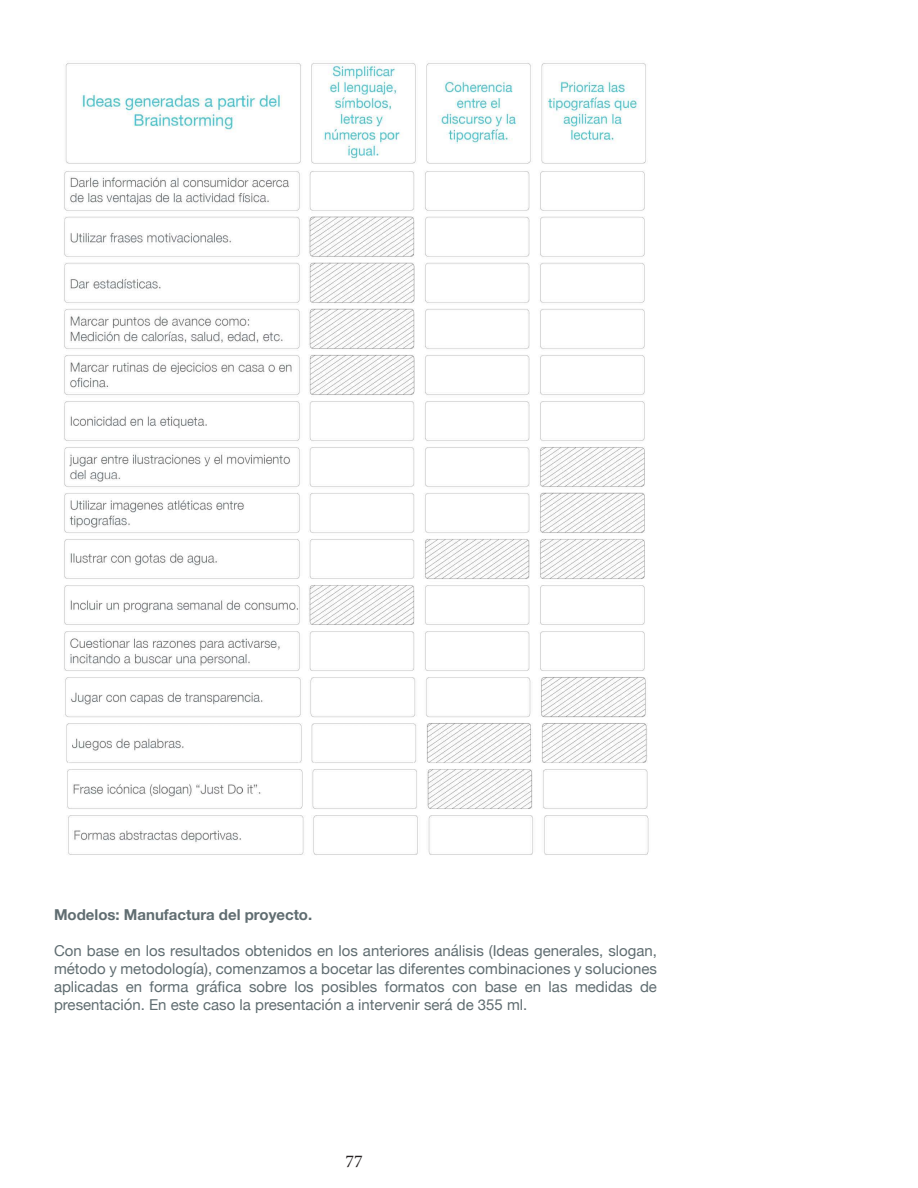
<style>
.page{position:relative;width:918px;height:1188px;background:#fff}
.page>*{position:absolute;margin:0;border:0;box-sizing:border-box;transform-origin:0 0}
.t1{font:18px "Minion Pro";color:#231f20}
.t2{font:15px/18px "Helvetica Neue";color:#606d71;text-align:justify}
.t3{font:700 15px "Helvetica Neue";color:#606d71}
.s1{color:#616e71}
</style>
<div class="page">
<img style="left:64px;top:63px;width:585px;height:792px">
<img style="left:294px;top:216px;width:122px;height:183px">
<p class="t3" style="left:54px;top:903px;width:260px">Modelos: Manufactura del proyecto.</p>
<p class="t2" style="left:54px;top:942px;width:605px">Con base en los resultados obtenidos en los anteriores análisis (Ideas generales, slogan, método y <span class="s1">metodolog</span>ía), comenzamos a bocetar las diferentes combinaciones y soluciones aplicadas en forma gráfica sobre los posibles formatos con base en las medidas de presentación. En este caso la presentación a intervenir será de 355 ml.</p>
<p class="t1" style="left:346px;top:1149px;width:19px">77</p>
</div>
